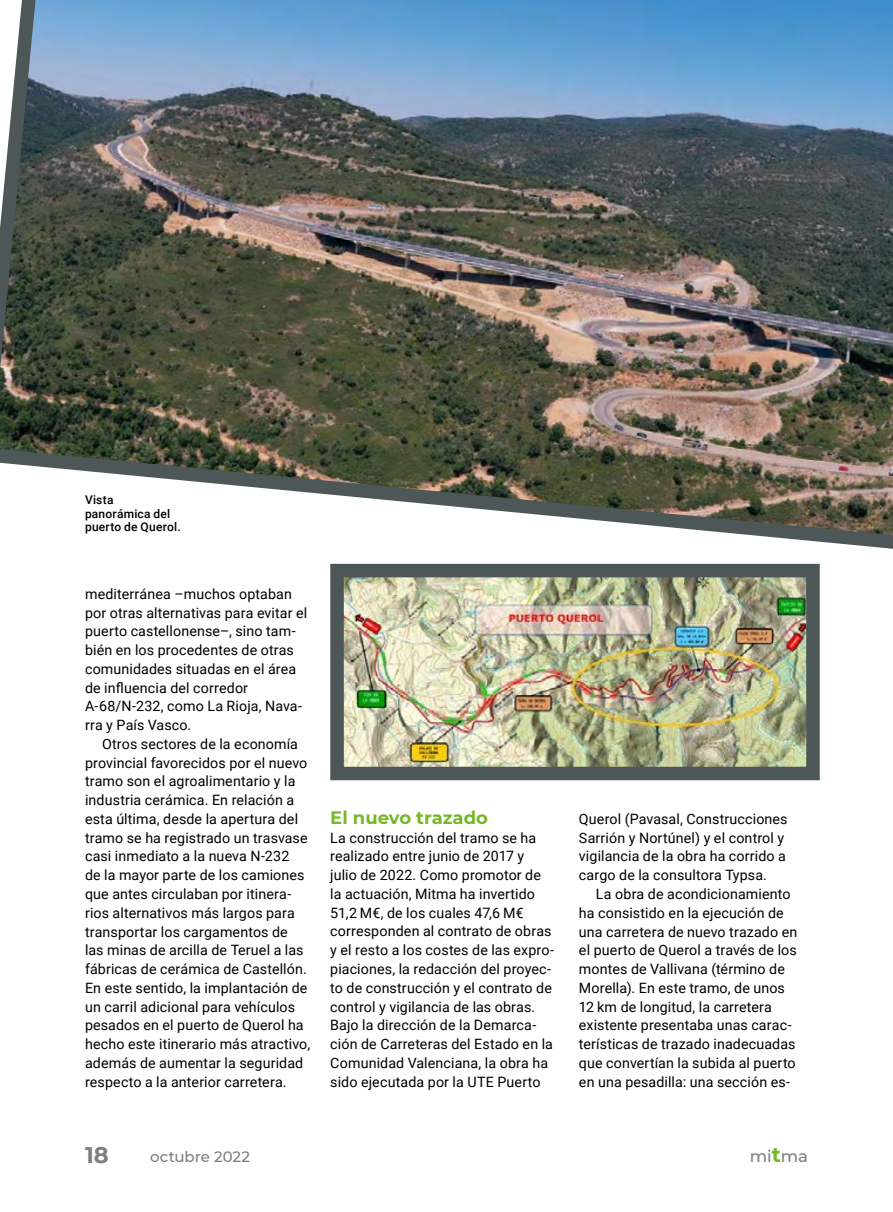
<style>
.page{position:relative;width:893px;height:1212px;background:#fff}
.page>*{position:absolute;margin:0;border:0;box-sizing:border-box;transform-origin:0 0}
.t1{font:700 22.5px "Montserrat";color:#7a8081}
.t2{font:700 18px "Montserrat";color:#76b828}
.t3{font:500 16.5px "Montserrat";color:#7a8081}
.t4{font:500 15px "Montserrat";color:#7a8081}
.t5{font:14.25px/18.8px "Roboto";letter-spacing:.01em;color:#000}
.t6{font:500 12px/13.5px "Roboto";letter-spacing:.015em;color:#000}
.s1{font-weight:700;font-size:21px;color:#76b828}
</style>
<div class="page">
<img style="left:0;top:0;width:893px;height:564px">
<img style="left:345px;top:579px;width:460px;height:186px">
<div style="left:330px;top:564px;width:490px;height:216px;border:14px solid #4d5758"></div>
<p class="t6" style="left:85px;top:493px;width:97px">Vista panorámica del puerto de Querol.</p>
<p class="t5" style="left:85px;top:584px;width:224px">mediterránea –muchos optaban por otras alternativas para evitar el puerto castellonense–, sino tam&shy;bién en los procedentes de otras comunidades situadas en el área de influencia del corredor<br>A-68/N-232, como La Rioja, Nava&shy;rra y País Vasco.</p>
<p class="t5" style="left:85px;top:734px;width:227px;text-indent:17px">Otros sectores de la economía provincial favorecidos por el nuevo tramo son el agroalimentario y la industria cerámica. En relación a esta última, desde la apertura del tramo se ha registrado un trasvase casi inmediato a la nueva N-232<br>de la mayor parte de los camiones que antes circulaban por itinera&shy;rios alternativos más largos para transportar los cargamentos de<br>las minas de arcilla de Teruel a las fábricas de cerámica de Castellón.<br>En este sentido, la implantación de un carril adicional para vehículos pesados en el puerto de Querol ha hecho este itinerario más atractivo, además de aumentar la seguridad respecto a la anterior carretera.</p>
<p class="t2" style="left:330px;top:804px;width:159px">El nuevo trazado</p>
<p class="t5" style="left:330px;top:828px;width:225px">La construcción del tramo se ha realizado entre junio de 2017 y julio de 2022. Como promotor de la actuación, Mitma ha invertido<br>51,2 M€, de los cuales 47,6 M€ corresponden al contrato de obras y el resto a los costes de las expro&shy;piaciones, la redacción del proyec&shy;to de construcción y el contrato de control y vigilancia de las obras.<br>Bajo la dirección de la Demarca&shy;ción de Carreteras del Estado en la<br>Comunidad Valenciana, la obra ha sido ejecutada por la UTE Puerto</p>
<p class="t5" style="left:579px;top:809px;width:210px">Querol (Pavasal, Construcciones<br>Sarrión y Nortúnel) y el control y vigilancia de la obra ha corrido a cargo de la consultora Typsa.</p>
<p class="t5" style="left:579px;top:884px;width:220px;text-indent:17px">La obra de acondicionamiento ha consistido en la ejecución de una carretera de nuevo trazado en el puerto de Querol a través de los montes de Vallivana (término de<br>Morella). En este tramo, de unos<br>12 km de longitud, la carretera existente presentaba unas carac&shy;terísticas de trazado inadecuadas que convertían la subida al puerto en una pesadilla: una sección es-</p>
<h1 class="t1" style="left:85px;top:1139px;width:25px">18</h1>
<p class="t4" style="left:150px;top:1146px;width:101px">octubre 2022</p>
<p class="t3" style="left:750px;top:1144px;width:59px">mi<span class="s1">t</span>ma</p>
</div>
